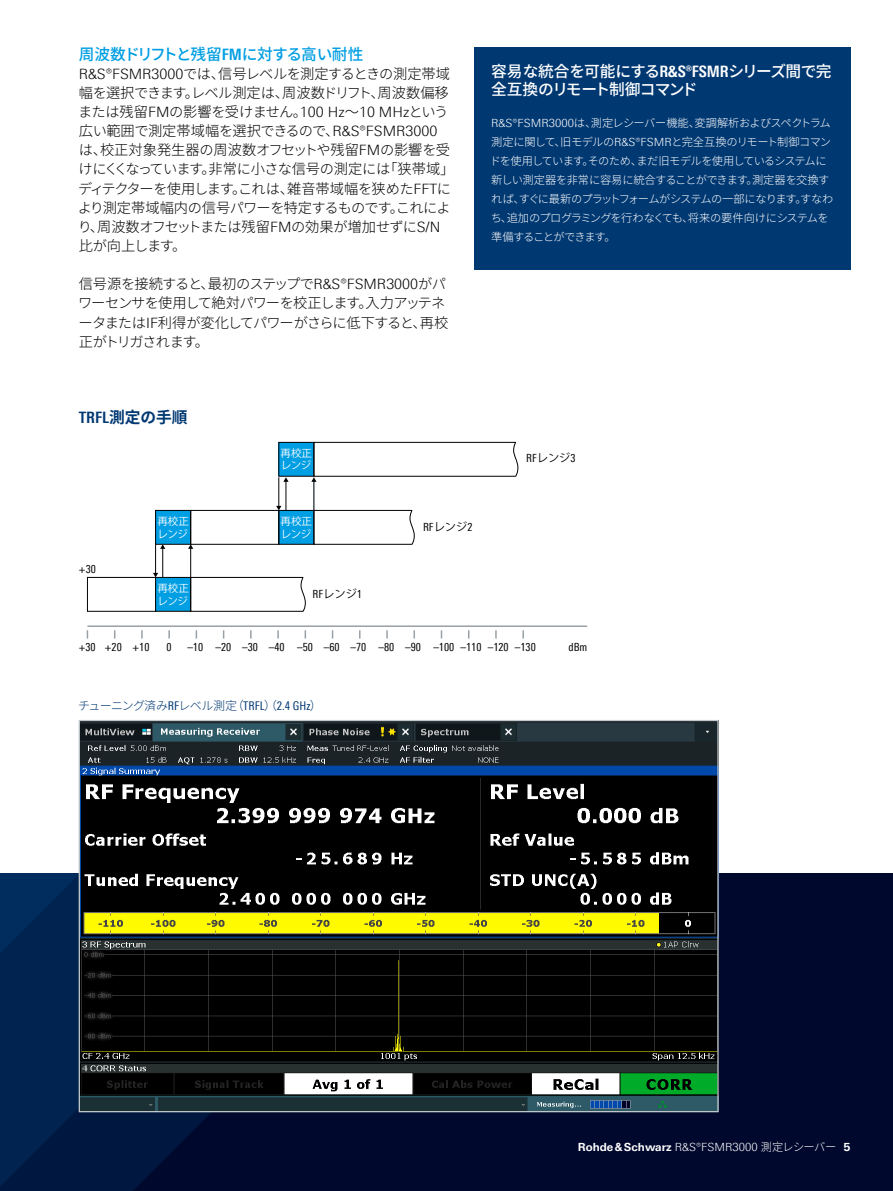
<style>
.page{position:relative;width:893px;height:1191px;background:#fff}
.page>*{position:absolute;margin:0;border:0;box-sizing:border-box;transform-origin:0 0}
.Absatzfett_cyan_9_5{font:500 15.75px/17.2px "Source Han Sans JP";letter-spacing:-.045em;color:#fff}
.Absatzfett_cyan{font:500 15.75px "Source Han Sans JP";letter-spacing:-.055em;color:#009ee3}
.Grafik_Tabelle_Übers{font:700 15.75px "Source Han Sans JP";color:#003872}
.Haupttext_ohne_Absta{font:300 14.25px/19.2px "Source Han Sans JP";letter-spacing:-.025em;color:#000}
.Haupttext{font:300 14.25px/19.2px "Source Han Sans JP";letter-spacing:-.065em;color:#000}
.Bildunterschrift{font:300 12px "Source Han Sans JP";letter-spacing:-.045em;color:#003872}
.Haupttext_ohne_Absta-2{font:300 11.25px/19.2px "Source Han Sans JP";letter-spacing:-.055em;color:#fff}
.t1{font:11.25px "Linotype Univers 420 Cn";color:#000}
.t2{font:700 11.25px "Linotype Univers 630";color:#fff}
.t3{font:10.5px/12.3px "Koz Go Pr 6 N";letter-spacing:-.025em;color:#fff}
.s1{font-family:"Linotype Univers 620 Cn";font-weight:700}
.s2{font-family:"Linotype Univers 330"}
.s3{font-family:"Linotype Univers 620 Cn"}
.s4{font-family:"Koz Go Pr 6 N"}
.s5{font-family:"Linotype Univers 420 Cn";font-weight:400}
.s6{font-family:"Linotype Univers 330";font-weight:300}
.s7{font-family:"Source Han Sans JP";font-weight:300}
</style>
<div class="page">
<div style="left:0;top:873px;width:893px;height:318px;background:#00082d"></div>
<svg style="left:81px;top:1112px;width:233px;height:79px"></svg>
<svg style="left:0;top:873px;width:81px;height:318px;background:#01244f"></svg>
<svg style="left:168px;top:630px;width:2px;height:8px"></svg>
<svg style="left:250px;top:630px;width:2px;height:8px"></svg>
<hr style="left:87px;top:625px;width:500px;height:2px;background:#99a1a6">
<svg style="left:141px;top:630px;width:2px;height:8px"></svg>
<svg style="left:277px;top:630px;width:2px;height:8px"></svg>
<svg style="left:386px;top:630px;width:2px;height:8px"></svg>
<svg style="left:413px;top:630px;width:2px;height:8px"></svg>
<svg style="left:495px;top:630px;width:2px;height:8px"></svg>
<svg style="left:359px;top:630px;width:2px;height:8px"></svg>
<svg style="left:522px;top:630px;width:2px;height:8px"></svg>
<div style="left:87px;top:577px;width:69px;height:34px;border:1px solid #000"></div>
<div style="left:156px;top:577px;width:35px;height:34px;background:#009ee3"></div>
<div style="left:155px;top:577px;width:36px;height:34px;border:1px solid #000"></div>
<div style="left:156px;top:510px;width:35px;height:34px;background:#009ee3"></div>
<div style="left:155px;top:510px;width:36px;height:34px;border:1px solid #000"></div>
<svg style="left:153px;top:544px;width:12px;height:33px"></svg>
<svg style="left:188px;top:441px;width:331px;height:171px"></svg>
<img style="left:81px;top:722px;width:636px;height:388px">
<div style="left:474px;top:48px;width:376px;height:222px;background:#003872"></div>
<p class="Absatzfett_cyan" style="left:79px;top:45px;width:286px">周波数ドリフトと残留<span class="s1">FM</span>に対する高い耐性</p>
<p class="Haupttext_ohne_Absta" style="left:78px;top:64px;width:378px"><span class="s2">R&amp;S®FSMR3000</span>では、信号レベルを測定するときの測定帯域幅を選択できます。レベル測定は、周波数ドリフト、周波数偏移または残留<span class="s2">FM</span>の影響を受けません。<span class="s2">100 Hz</span>～<span class="s2">10 MHz</span>という広い範囲で測定帯域幅を選択できるので、<span class="s2">R&amp;S®FSMR3000</span>は、校正対象発生器の周波数オフセットや-残留<span class="s2">FM</span>の影響を受けにくくなっています。非常に小さな信号の測定には「狭帯域」ディテクターを使用します。これは、雑音帯域幅を狭めた<span class="s2">FFT</span>により測定帯域幅内の信号パワーを特定するものです。これにより、周波数オフセットまたは残留<span class="s2">FM</span>の効果が増加せずに<span class="s2">S/N</span>比が向上します。</p>
<p class="Haupttext" style="left:78px;top:275px;width:372px">信号源を接続すると、最初のステップで<span class="s2">R&amp;S®FSMR3000</span>がパワーセンサを使用して絶対パワーを校正します。入力アッテネータまたは<span class="s2">IF</span>利得が変化してパワーがさらに低下すると、再校正がトリガされます。</p>
<p class="Absatzfett_cyan_9_5" style="left:491px;top:63px;width:342px">容易な統合を可能にする<span class="s1">R&amp;S®FSMR</span>シリーズ間で完全互換のリモート制御コマンド</p>
<p class="Haupttext_ohne_Absta-2" style="left:490px;top:113px;width:345px"><span class="s2">R&amp;S®FSMR3000</span>は、測定レシーバー機能、変調解析およびスペクトラム測定に関して、旧モデルの<span class="s2">R&amp;S®FSMR</span>と完全互換のリモート制御コマンド-を使用しています。そのため、まだ旧モデルを使用しているシステムに新しい測定器を非常に容易に統合することができます。測定器を交換すれば、すぐに最新のプラットフォームがシステムの一部になります。すなわち、追加のプログラミングを行わなくても、将来の要件向けにシステムを準備することができます。</p>
<p class="Grafik_Tabelle_Übers" style="left:79px;top:408px;width:111px"><span class="s3">TRFL</span>測定の手順</p>
<p class="t1" style="left:79px;top:562px;width:18px">+30</p>
<p class="t3" style="left:157px;top:515px;width:33px">再校正レンジ</p>
<p class="t3" style="left:157px;top:582px;width:33px">再校正レンジ</p>
<p class="t3" style="left:281px;top:447px;width:33px">再校正レンジ</p>
<p class="t3" style="left:281px;top:515px;width:33px">再校正レンジ</p>
<p class="t1" style="left:313px;top:588px;width:51px">RF<span class="s4">レンジ</span>1</p>
<p class="t1" style="left:423px;top:521px;width:51px">RF<span class="s4">レンジ</span>2</p>
<p class="t1" style="left:526px;top:451px;width:51px">RF<span class="s4">レンジ</span>3</p>
<p class="t1" style="left:79px;top:640px;width:72px">+30 +20 +10</p>
<p class="t1" style="left:167px;top:640px;width:7px">0</p>
<p class="t1" style="left:187px;top:640px;width:350px">–10 –20 –30 –40 –50 –60 –70 –80 –90 –100 –110 –120 –130</p>
<p class="t1" style="left:568px;top:640px;width:20px">dBm</p>
<p class="Bildunterschrift" style="left:78px;top:699px;width:245px">チューニング済み<span class="s5">RF</span>レベル測定（<span class="s5">TRFL</span>）（<span class="s5">2.4 GHz</span>）</p>
<p class="t2" style="left:578px;top:1139px;width:274px">Rohde&amp;Schwarz <span class="s6">R&amp;S®FSMR3000</span> <span class="s7">測定レシーバー</span> 5</p>
</div>
